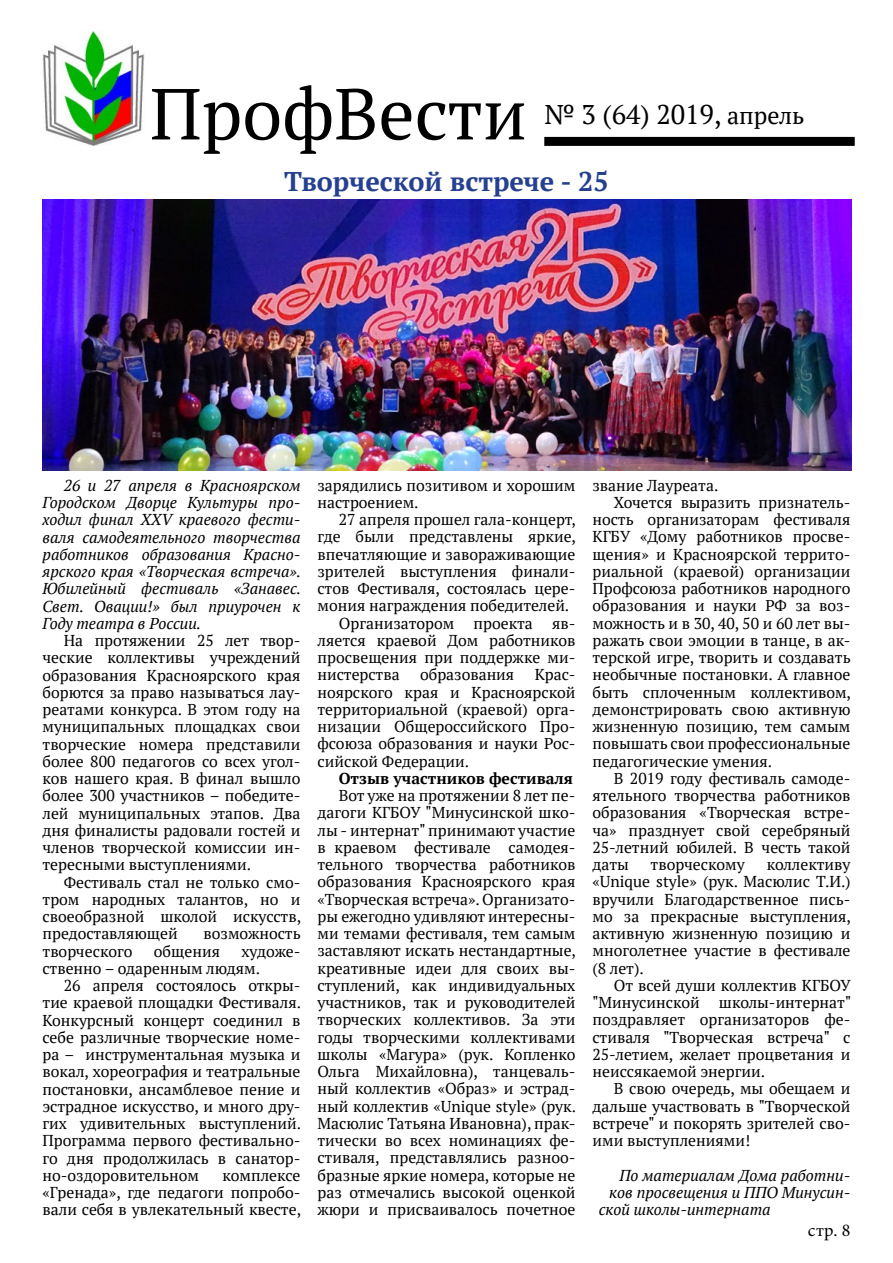
<style>
.page{position:relative;width:893px;height:1263px;background:#fff}
.page>*{position:absolute;margin:0;border:0;box-sizing:border-box;transform-origin:0 0}
.t1{font:72px "PT Serif";color:#000}
.t2{font:700 27px "PT Serif";color:#25408f}
.t3{font:27px "PT Serif";color:#000}
.t4{font:18px "Minion Pro";color:#000}
.t5{font:15.75px/17.2px "PT Serif";color:#000;text-align:justify}
.t6{font:italic 15.75px/17.2px "PT Serif";color:#000;text-align:justify}
.t7{font:700 15.75px "PT Serif";color:#000}
.s1{font-size:24px}
</style>
<div class="page">
<img style="left:43px;top:32px;width:102px;height:114px">
<div style="left:544px;top:137px;width:311px;height:9px;background:#000"></div>
<img style="left:43px;top:200px;width:808px;height:270px">
<h1 class="t1" style="left:150px;top:67px;width:378px">ПрофВести</h1>
<h2 class="t3" style="left:545px;top:96px;width:261px">№ 3 (64) 2019, <span class="s1">апрель</span></h2>
<h2 class="t2" style="left:284px;top:164px;width:326px">Творческой встрече - 25</h2>
<p class="t6" style="left:43px;top:477px;width:260px;text-indent:21px">26 и 27 апреля в Красноярском Городском Дворце Культуры про&shy;ходил финал XXV краевого фести&shy;валя самодеятельного творчества работников образования Красно&shy;ярского края «Творческая встреча».<br>Юбилейный фестиваль «Занавес.<br>Свет. Овации!» был приурочен к Году театра в России.</p>
<p class="t5" style="left:43px;top:632px;width:259px;text-indent:21px">На протяжении 25 лет твор&shy;ческие коллективы учреждений образования Красноярского края борются за право называться лау&shy;реатами конкурса. В этом году на муниципальных площадках свои творческие номера представили более 800 педагогов со всех угол&shy;ков нашего края. В финал вышло более 300 участников – победите&shy;лей муниципальных этапов. Два дня финалисты радовали гостей и членов творческой комиссии ин&shy;тересными выступлениями.</p>
<p class="t5" style="left:43px;top:873px;width:260px;text-indent:21px">Фестиваль стал не только смо&shy;тром народных талантов, но и своеобразной школой искусств, предоставляющей</p>
<p class="t5" style="left:204px;top:925px;width:99px">возможность</p>
<p class="t5" style="left:43px;top:942px;width:92px">творческого</p>
<p class="t5" style="left:154px;top:942px;width:68px">общения</p>
<p class="t5" style="left:43px;top:942px;width:259px;text-indent:199px">художе&shy;ственно – одаренным людям.</p>
<p class="t5" style="left:43px;top:977px;width:260px;text-indent:21px">26 апреля состоялось откры&shy;тие краевой площадки Фестиваля.<br>Конкурсный концерт соединил в себе различные творческие номе&shy;ра – инструментальная музыка и вокал, хореография и театральные постановки, ансамблевое пение и эстрадное искусство, и много дру&shy;гих удивительных выступлений.<br>Программа первого фестивально&shy;го дня продолжилась в санатор&shy;но-оздоровительном</p>
<p class="t5" style="left:43px;top:1166px;width:260px;text-indent:180px">комплексе «Гренада», где педагоги попробо&shy;вали себя в увлекательный квесте,</p>
<p class="t5" style="left:317px;top:476px;width:259px">зарядились позитивом и хорошим настроением.</p>
<p class="t5" style="left:339px;top:511px;width:239px">27 апреля прошел гала-концерт,</p>
<p class="t5" style="left:317px;top:528px;width:260px">где были представлены яркие,</p>
<p class="t5" style="left:317px;top:545px;width:259px">впечатляющие и завораживающие</p>
<p class="t5" style="left:317px;top:563px;width:259px">зрителей выступления финали-</p>
<p class="t5" style="left:317px;top:580px;width:259px">стов Фестиваля, состоялась цере-</p>
<p class="t5" style="left:317px;top:597px;width:253px">мония награждения победителей.</p>
<p class="t5" style="left:339px;top:614px;width:238px">Организатором проекта яв-</p>
<p class="t5" style="left:317px;top:632px;width:259px">ляется краевой Дом работников</p>
<p class="t5" style="left:317px;top:649px;width:259px">просвещения при поддержке ми-</p>
<p class="t5" style="left:317px;top:666px;width:84px">нистерства</p>
<p class="t5" style="left:420px;top:666px;width:96px">образования</p>
<p class="t5" style="left:317px;top:666px;width:259px;text-indent:217px">Крас&shy;ноярского края и Красноярской территориальной (краевой) орга&shy;низации Общероссийского Про&shy;фсоюза образования и науки Рос&shy;сийской Федерации.</p>
<p class="t7" style="left:339px;top:768px;width:236px">Отзыв участников фестиваля</p>
<p class="t5" style="left:317px;top:787px;width:260px;text-indent:21px">Вот уже на протяжении 8 лет пе&shy;дагоги КГБОУ "Минусинской шко&shy;лы - интернат" принимают участие в краевом фестивале самодея&shy;тельного творчества работников образования Красноярского края «Творческая встреча». Организато&shy;ры ежегодно удивляют интересны&shy;ми темами фестиваля, тем самым заставляют искать нестандартные, креативные идеи для своих вы&shy;ступлений, как индивидуальных участников, так и руководителей творческих коллективов. За эти годы творческими коллективами школы «Магура» (рук. Копленко Ольга Михайловна), танцеваль&shy;ный коллектив «Образ» и эстрад&shy;ный коллектив «Unique style» (рук.<br>Масюлис Татьяна Ивановна), прак&shy;тически во всех номинациях фе&shy;стиваля, представлялись разноо&shy;бразные яркие номера, которые не раз отмечались высокой оценкой жюри и присваивалось почетное</p>
<p class="t5" style="left:592px;top:476px;width:127px">звание Лауреата.</p>
<p class="t5" style="left:614px;top:493px;width:238px">Хочется выразить признатель-</p>
<p class="t5" style="left:592px;top:511px;width:259px">ность организаторам фестиваля</p>
<p class="t5" style="left:592px;top:528px;width:259px">КГБУ «Дому работников просве-</p>
<p class="t5" style="left:592px;top:545px;width:259px">щения» и Красноярской террито-</p>
<p class="t5" style="left:592px;top:562px;width:259px">риальной (краевой) организации</p>
<p class="t5" style="left:592px;top:580px;width:259px">Профсоюза работников народного</p>
<p class="t5" style="left:592px;top:597px;width:259px">образования и науки РФ за воз-</p>
<p class="t5" style="left:592px;top:614px;width:259px">можность и в 30, 40, 50 и 60 лет вы-</p>
<p class="t5" style="left:592px;top:631px;width:259px">ражать свои эмоции в танце, в ак-</p>
<p class="t5" style="left:592px;top:649px;width:260px">терской игре, творить и создавать</p>
<p class="t5" style="left:592px;top:666px;width:259px">необычные постановки. А главное</p>
<p class="t5" style="left:592px;top:683px;width:260px">быть сплоченным коллективом,</p>
<p class="t5" style="left:592px;top:700px;width:259px">демонстрировать свою активную</p>
<p class="t5" style="left:592px;top:718px;width:259px">жизненную позицию, тем самым</p>
<p class="t5" style="left:592px;top:735px;width:259px">повышать свои профессиональные</p>
<p class="t5" style="left:592px;top:752px;width:181px">педагогические умения.</p>
<p class="t5" style="left:614px;top:769px;width:238px">В 2019 году фестиваль самоде-</p>
<p class="t5" style="left:592px;top:787px;width:259px">ятельного творчества работников</p>
<p class="t5" style="left:592px;top:804px;width:259px">образования «Творческая встре-</p>
<p class="t5" style="left:592px;top:821px;width:259px">ча» празднует свой серебряный</p>
<p class="t5" style="left:592px;top:838px;width:259px">25-летний юбилей. В честь такой</p>
<p class="t5" style="left:592px;top:856px;width:38px">даты</p>
<p class="t5" style="left:651px;top:856px;width:96px">творческому</p>
<p class="t5" style="left:592px;top:856px;width:260px;text-indent:174px">коллективу «Unique style» (рук. Масюлис Т.И.) вручили Благодарственное пись&shy;мо за прекрасные выступления, активную жизненную позицию и многолетнее участие в фестивале (8 лет).</p>
<p class="t5" style="left:592px;top:976px;width:260px;text-indent:21px">От всей души коллектив КГБОУ "Минусинской школы-интернат" поздравляет организаторов фе&shy;стиваля "Творческая встреча" с 25-летием, желает процветания и неиссякаемой энергии.</p>
<p class="t5" style="left:592px;top:1080px;width:259px;text-indent:21px">В свою очередь, мы обещаем и дальше участвовать в "Творческой встрече" и покорять зрителей сво&shy;ими выступлениями!</p>
<p class="t6" style="left:619px;top:1166px;width:232px">По материалам Дома работни-</p>
<p class="t6" style="left:609px;top:1183px;width:243px">ков просвещения и ППО Минусин-</p>
<p class="t6" style="left:599px;top:1201px;width:173px">ской школы-интерната</p>
<p class="t4" style="left:808px;top:1218px;width:44px">стр. 8</p>
</div>
